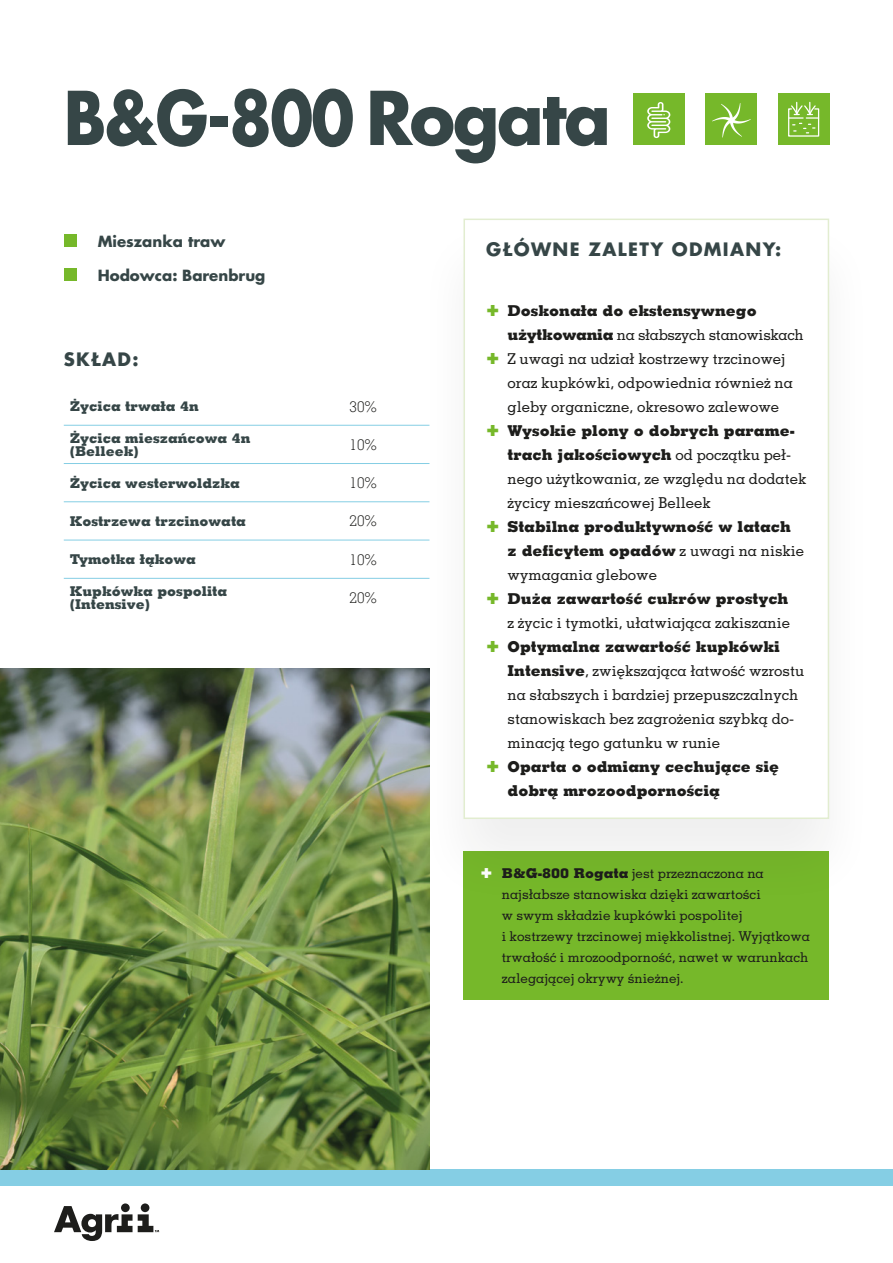
<style>
.page{position:relative;width:893px;height:1263px;background:#fff}
.page>*{position:absolute;margin:0;border:0;box-sizing:border-box;transform-origin:0 0}
.ODMIANA{font:700 72px "Futura LT Pro";letter-spacing:-.03em;color:#364647;scale:.87 1}
.cechy_odmiana{font:700 18px "Futura LT Pro";letter-spacing:.075em;color:#364647}
.t1{font:500 15px/24px "Memphis LT Pro";color:#1d1d1b}
.t2{font:800 15px/24px "Memphis LT Pro";color:#1d1d1b}
.H4_Left_Caps{font:700 15px "Futura LT Pro";color:#364647}
.t3{font:300 15px "Memphis LT Pro";color:#1d1d1b}
.t4{font:500 13.5px/21px "Memphis LT Pro";color:#1d1d1b}
.extra_bold{font:800 13.5px/13.5px "Memphis LT Pro";color:#364647}
.s1{font-weight:500}
.s2{font-weight:800}
</style>
<div class="page">
<div style="left:0;top:1170px;width:893px;height:16px;background:#85cee4"></div>
<div style="left:463px;top:851px;width:366px;height:149px;background:#76b82a"></div>
<div style="left:416px;top:214px;width:461px;height:695px;background:#1d1d1b;opacity:.07"></div>
<svg style="left:463px;top:218px;width:367px;height:602px"></svg>
<div style="left:64px;top:268px;width:13px;height:13px;background:#76b82a"></div>
<div style="left:64px;top:234px;width:13px;height:13px;background:#76b82a"></div>
<svg style="left:297px;top:387px;width:132px;height:230px"></svg>
<hr style="left:64px;top:425px;width:233px;height:1px;background:#85cee4">
<hr style="left:297px;top:425px;width:132px;height:1px;background:#85cee4">
<hr style="left:64px;top:463px;width:233px;height:1px;background:#85cee4">
<hr style="left:297px;top:463px;width:132px;height:1px;background:#85cee4">
<hr style="left:64px;top:501px;width:233px;height:1px;background:#85cee4">
<hr style="left:297px;top:501px;width:132px;height:1px;background:#85cee4">
<hr style="left:64px;top:540px;width:233px;height:1px;background:#85cee4">
<hr style="left:297px;top:540px;width:132px;height:1px;background:#85cee4">
<hr style="left:64px;top:578px;width:233px;height:1px;background:#85cee4">
<hr style="left:297px;top:578px;width:132px;height:1px;background:#85cee4">
<div style="left:778px;top:94px;width:51px;height:51px;background:#76b82a"></div>
<svg style="left:788px;top:102px;width:32px;height:35px"></svg>
<div style="left:706px;top:94px;width:51px;height:51px;background:#76b82a"></div>
<svg style="left:712px;top:103px;width:39px;height:34px"></svg>
<div style="left:634px;top:94px;width:51px;height:51px;background:#76b82a"></div>
<svg style="left:647px;top:102px;width:23px;height:36px"></svg>
<img style="left:0;top:668px;width:429px;height:502px">
<svg style="left:121px;top:1203px;width:9px;height:9px"></svg>
<svg style="left:141px;top:1203px;width:8px;height:9px"></svg>
<svg style="left:54px;top:1206px;width:105px;height:35px"></svg>
<svg style="left:482px;top:868px;width:9px;height:10px"></svg>
<svg style="left:487px;top:305px;width:11px;height:11px"></svg>
<svg style="left:487px;top:353px;width:11px;height:11px"></svg>
<svg style="left:487px;top:425px;width:11px;height:11px"></svg>
<svg style="left:487px;top:521px;width:11px;height:11px"></svg>
<svg style="left:487px;top:593px;width:11px;height:11px"></svg>
<svg style="left:487px;top:641px;width:11px;height:11px"></svg>
<svg style="left:487px;top:761px;width:11px;height:11px"></svg>
<p class="ODMIANA" style="left:64px;top:62px;width:630px">B&amp;G-800 Rogata</p>
<p class="H4_Left_Caps" style="left:98px;top:230px;width:129px">Mieszanka traw</p>
<p class="H4_Left_Caps" style="left:98px;top:264px;width:169px">Hodowca: Barenbrug</p>
<p class="cechy_odmiana" style="left:64px;top:345px;width:76px">SKŁAD:</p>
<p class="extra_bold" style="left:70px;top:399px;width:130px">Życica trwała 4n</p>
<p class="t3" style="left:349px;top:397px;width:29px">30%</p>
<p class="extra_bold" style="left:70px;top:431px;width:182px">Życica mieszańcowa 4n (Belleek)</p>
<p class="t3" style="left:349px;top:435px;width:29px">10%</p>
<p class="extra_bold" style="left:70px;top:476px;width:172px">Życica westerwoldzka</p>
<p class="t3" style="left:349px;top:474px;width:29px">10%</p>
<p class="extra_bold" style="left:70px;top:514px;width:178px">Kostrzewa trzcinowata</p>
<p class="t3" style="left:349px;top:512px;width:29px">20%</p>
<p class="extra_bold" style="left:70px;top:552px;width:128px">Tymotka łąkowa</p>
<p class="t3" style="left:349px;top:550px;width:29px">10%</p>
<p class="extra_bold" style="left:70px;top:584px;width:159px">Kupkówka pospolita (Intensive)</p>
<p class="t3" style="left:349px;top:588px;width:29px">20%</p>
<p class="cechy_odmiana" style="left:486px;top:236px;width:297px">GŁÓWNE ZALETY ODMIANY:</p>
<p class="t2" style="left:507px;top:299px;width:298px">Doskonała do ekstensywnego użytkowania <span class="s1">na słabszych stanowiskach</span></p>
<p class="t1" style="left:507px;top:347px;width:287px">Z uwagi na udział kostrzewy trzcinowej oraz kupkówki, odpowiednia również na gleby organiczne, okresowo zalewowe</p>
<p class="t1" style="left:507px;top:419px;width:300px"><span class="s2">Wysokie plony o dobrych parame&shy;trach jakościowych</span> od początku peł&shy;nego użytkowania, ze względu na dodatek życicy mieszańcowej Belleek</p>
<p class="t2" style="left:507px;top:515px;width:298px">Stabilna produktywność w latach<br>z deficytem opadów <span class="s1">z uwagi na niskie wymagania glebowe</span></p>
<p class="t1" style="left:507px;top:587px;width:284px"><span class="s2">Duża zawartość cukrów prostych </span>z życic i tymotki, ułatwiająca zakiszanie</p>
<p class="t1" style="left:507px;top:635px;width:298px"><span class="s2">Optymalna zawartość kupkówki Intensive</span>, zwiększająca łatwość wzrostu na słabszych i bardziej przepuszczalnych stanowiskach bez zagrożenia szybką do&shy;minacją tego gatunku w runie</p>
<p class="t2" style="left:507px;top:755px;width:273px">Oparta o odmiany cechujące się dobrą mrozoodpornością</p>
<p class="t4" style="left:502px;top:862px;width:310px"><span class="s2">B&amp;G-800 Rogata</span> jest przeznaczona na najsłabsze stanowiska dzięki zawartości<br>w swym składzie kupkówki pospolitej<br>i kostrzewy trzcinowej miękkolistnej. Wyjątkowa trwałość i mrozoodporność, nawet w warunkach zalegającej okrywy śnieżnej.</p>
</div>
